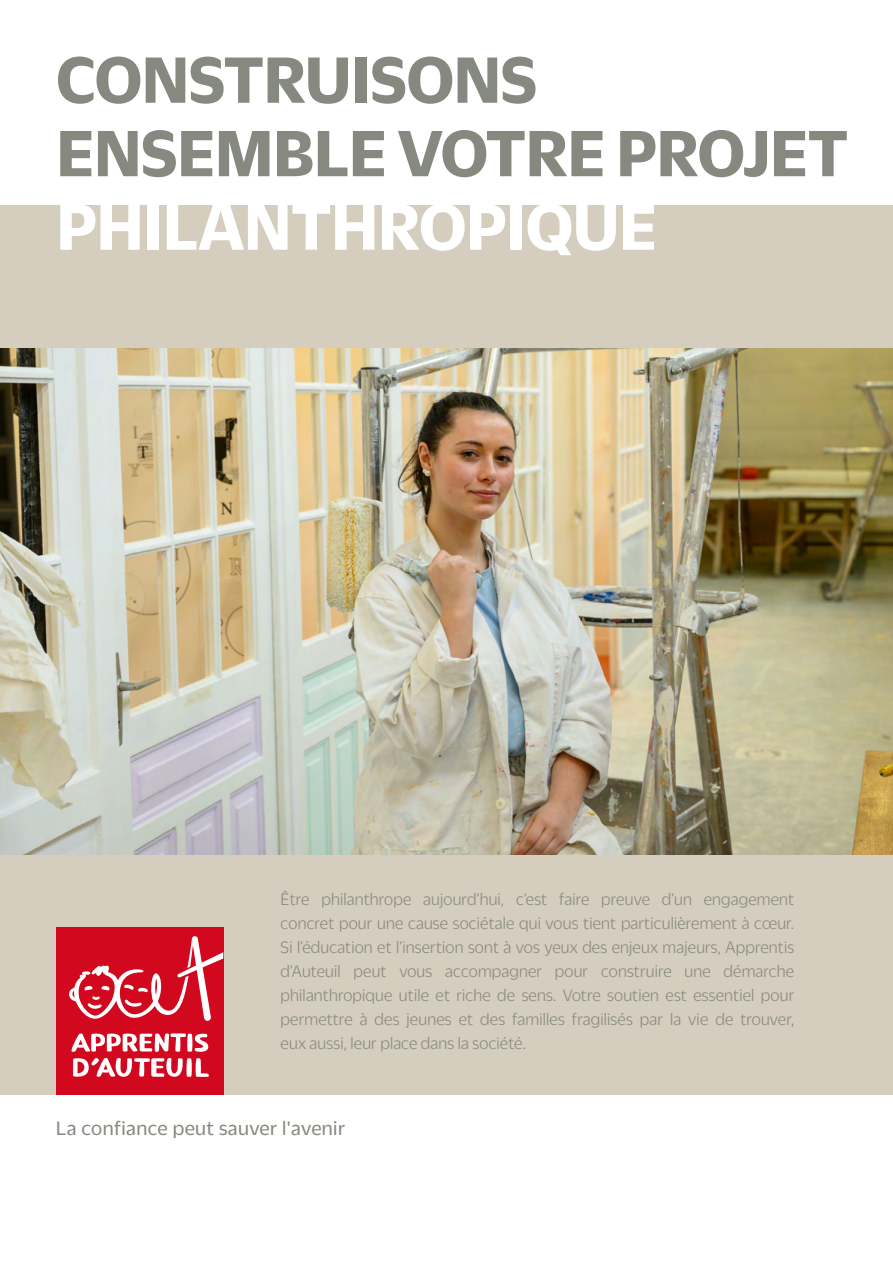
<style>
.page{position:relative;width:893px;height:1263px;background:#fff}
.page>*{position:absolute;margin:0;border:0;box-sizing:border-box;transform-origin:0 0}
.t1{font:700 70.8px/73.5px "Duplicate Sans";letter-spacing:-.01em;color:#868980}
.t2{font:700 70.8px "Duplicate Sans";letter-spacing:-.01em;color:#fff}
.t3{font:21px "Duplicate Sans";letter-spacing:.02em;color:#868980}
.t4{font:300 18px/24px "Duplicate Sans";letter-spacing:.01em;color:#868980;text-align:justify}
</style>
<div class="page">
<div style="left:0;top:205px;width:893px;height:889px;background:#d5cdbd"></div>
<div style="left:56px;top:927px;width:167px;height:167px;background:#d2091e"></div>
<svg style="left:69px;top:936px;width:154px;height:85px"></svg>
<svg style="left:71px;top:1033px;width:138px;height:44px"></svg>
<img style="left:0;top:349px;width:893px;height:506px">
<h1 class="t1" style="left:56px;top:37px;width:794px">CONSTRUISONS<br>ENSEMBLE VOTRE PROJET</h1>
<h1 class="t2" style="left:56px;top:178px;width:602px">PHILANTHROPIQUE</h1>
<p class="t4" style="left:281px;top:886px;width:515px">Être philanthrope aujourd’hui, c’est faire preuve d’un engagement concret pour une cause sociétale qui vous tient particulièrement à cœur.<br>Si l’éducation et l’insertion sont à vos yeux des enjeux majeurs, Apprentis d’Auteuil peut vous accompagner pour construire une démarche philanthropique utile et riche de sens. Votre soutien est essentiel pour permettre à des jeunes et des familles fragilisés par la vie de trouver, eux aussi, leur place dans la société.</p>
<p class="t3" style="left:56px;top:1115px;width:291px">La confiance peut sauver l'avenir</p>
</div>
